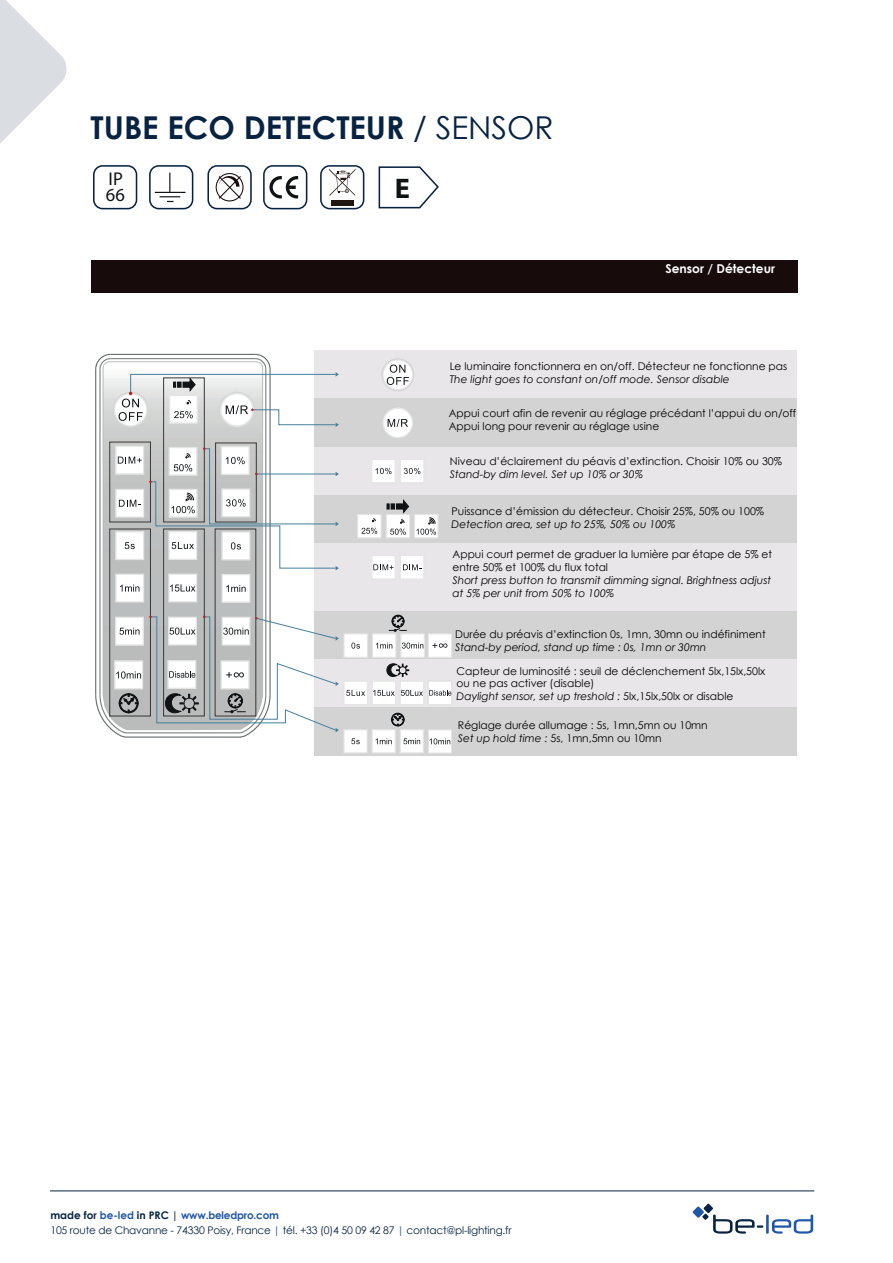
<style>
.page{position:relative;width:893px;height:1263px;background:#fff}
.page>*{position:absolute;margin:0;border:0;box-sizing:border-box;transform-origin:0 0}
.t1{font:700 31.5px "Century Gothic";color:#082342}
.t2{font:700 28.35px "Myriad Pro";color:#101315}
.t3{font:18.45px/16.5px "Myriad Pro";color:#101315}
.t4{font:700 12.3px "Century Gothic";color:#fff}
.t5{font:10.65px/12.8px "Century Gothic";color:#000001}
.t6{font:italic 10.65px/12.8px "Century Gothic";color:#000001}
.t7{font:10.5px/15px "Century Gothic";letter-spacing:-.02em;color:#082241}
.s1{font-weight:400}
.s2{font-style:italic}
.s3{font-weight:700}
.s4{font-weight:700;color:#2157a7}
.s5{color:#2157a7}
</style>
<div class="page">
<hr style="left:50px;top:1190px;width:764px;height:1px;background:#082241">
<svg style="left:693px;top:1203px;width:120px;height:31px"></svg>
<svg style="left:0;top:0;width:67px;height:143px"></svg>
<div style="left:314px;top:351px;width:482px;height:48px;background:#e8e6e8"></div>
<div style="left:314px;top:399px;width:482px;height:48px;background:#d3d3d3"></div>
<div style="left:314px;top:447px;width:482px;height:48px;background:#e8e6e8"></div>
<div style="left:314px;top:495px;width:482px;height:48px;background:#d3d3d3"></div>
<div style="left:314px;top:543px;width:482px;height:69px;background:#e8e6e8"></div>
<div style="left:314px;top:612px;width:482px;height:48px;background:#d3d3d3"></div>
<div style="left:314px;top:660px;width:482px;height:48px;background:#e8e6e8"></div>
<div style="left:314px;top:708px;width:482px;height:48px;background:#d3d3d3"></div>
<svg style="left:382px;top:359px;width:32px;height:32px"></svg>
<div style="left:381px;top:358px;width:33px;height:33px;border:1px solid #d1d2d2;border-radius:50%"></div>
<div style="left:384px;top:361px;width:27px;height:27px;background:#fff;border-radius:14px"></div>
<div style="left:384px;top:360px;width:28px;height:29px;border:1px solid #fff;border-radius:14px"></div>
<svg style="left:385px;top:363px;width:26px;height:26px"></svg>
<svg style="left:102px;top:427px;width:161px;height:303px;background:#babcbb"></svg>
<hr style="left:95px;top:369px;width:1px;height:325px;background:#656a6a">
<hr style="left:269px;top:369px;width:2px;height:325px;background:#656a6a">
<hr style="left:127px;top:736px;width:112px;height:2px;background:#656a6a">
<hr style="left:127px;top:732px;width:112px;height:1px;background:#7c7f80">
<hr style="left:99px;top:369px;width:2px;height:325px;background:#7c7f80">
<hr style="left:265px;top:369px;width:1px;height:325px;background:#7c7f80">
<div style="left:219px;top:392px;width:36px;height:36px;border:1px solid #d1d2d2;border-radius:50%"></div>
<div style="left:113px;top:392px;width:35px;height:36px;border:1px solid #d1d2d2;border-radius:50%"></div>
<div style="left:115px;top:489px;width:29px;height:29px;background:#dadbdb"></div>
<div style="left:115px;top:574px;width:29px;height:28px;background:#fff;border:1px solid #e4e5e4"></div>
<div style="left:168px;top:573px;width:29px;height:29px;background:#fff;border:1px solid #e4e5e4"></div>
<div style="left:221px;top:574px;width:29px;height:29px;background:#fff;border:1px solid #e4e5e4"></div>
<div style="left:115px;top:531px;width:29px;height:29px;background:#dcdedd"></div>
<div style="left:115px;top:617px;width:29px;height:29px;background:#fff;border:1px solid #e4e5e4"></div>
<div style="left:114px;top:660px;width:29px;height:29px;background:#fff;border:1px solid #e4e5e4"></div>
<svg style="left:120px;top:585px;width:19px;height:7px"></svg>
<svg style="left:170px;top:584px;width:25px;height:7px"></svg>
<svg style="left:226px;top:585px;width:20px;height:7px"></svg>
<svg style="left:119px;top:627px;width:21px;height:8px"></svg>
<svg style="left:116px;top:671px;width:25px;height:7px"></svg>
<svg style="left:95px;top:693px;width:43px;height:45px"></svg>
<div style="left:115px;top:446px;width:29px;height:28px;background:#e1e2e1"></div>
<svg style="left:382px;top:407px;width:32px;height:32px"></svg>
<div style="left:381px;top:407px;width:33px;height:32px;border:1px solid #d1d2d2;border-radius:50%"></div>
<div style="left:384px;top:409px;width:27px;height:27px;background:#fff;border-radius:50%"></div>
<div style="left:384px;top:409px;width:28px;height:28px;border:1px solid #fff;border-radius:50%"></div>
<svg style="left:388px;top:413px;width:20px;height:20px"></svg>
<div style="left:343px;top:729px;width:25px;height:24px;background:#fff;border:1px solid #e4e5e4"></div>
<svg style="left:351px;top:738px;width:9px;height:7px"></svg>
<div style="left:372px;top:729px;width:24px;height:24px;background:#fff;border:1px solid #e4e5e4"></div>
<svg style="left:376px;top:738px;width:16px;height:6px"></svg>
<div style="left:400px;top:729px;width:24px;height:24px;background:#fff;border:1px solid #e4e5e4"></div>
<svg style="left:403px;top:738px;width:17px;height:7px"></svg>
<div style="left:428px;top:729px;width:24px;height:24px;background:#fff;border:1px solid #e4e5e4"></div>
<svg style="left:430px;top:738px;width:20px;height:6px"></svg>
<svg style="left:391px;top:713px;width:13px;height:13px"></svg>
<div style="left:371px;top:555px;width:25px;height:24px;background:#fff;border:1px solid #e4e5e4"></div>
<svg style="left:373px;top:564px;width:21px;height:6px"></svg>
<div style="left:400px;top:555px;width:24px;height:24px;background:#fff;border:1px solid #e4e5e4"></div>
<svg style="left:403px;top:564px;width:18px;height:7px"></svg>
<div style="left:343px;top:633px;width:25px;height:25px;background:#fff;border:1px solid #e4e5e4"></div>
<svg style="left:351px;top:642px;width:9px;height:7px"></svg>
<div style="left:372px;top:633px;width:24px;height:25px;background:#fff;border:1px solid #e4e5e4"></div>
<svg style="left:376px;top:643px;width:16px;height:5px"></svg>
<div style="left:400px;top:633px;width:25px;height:25px;background:#fff;border:1px solid #e4e5e4"></div>
<svg style="left:402px;top:642px;width:21px;height:7px"></svg>
<div style="left:428px;top:633px;width:24px;height:25px;background:#fff;border:1px solid #e4e5e4"></div>
<svg style="left:432px;top:643px;width:15px;height:5px"></svg>
<svg style="left:389px;top:615px;width:18px;height:16px"></svg>
<div style="left:343px;top:681px;width:25px;height:24px;background:#fff;border:1px solid #e4e5e4"></div>
<div style="left:372px;top:681px;width:24px;height:24px;background:#fff;border:1px solid #e4e5e4"></div>
<svg style="left:346px;top:689px;width:49px;height:10px"></svg>
<div style="left:400px;top:681px;width:24px;height:24px;background:#fff;border:1px solid #e4e5e4"></div>
<svg style="left:401px;top:688px;width:22px;height:10px"></svg>
<div style="left:428px;top:681px;width:24px;height:24px;background:#fff;border:1px solid #e4e5e4"></div>
<svg style="left:429px;top:690px;width:22px;height:6px"></svg>
<svg style="left:386px;top:663px;width:23px;height:14px"></svg>
<div style="left:400px;top:459px;width:24px;height:24px;background:#fff;border:1px solid #e4e5e4"></div>
<svg style="left:404px;top:468px;width:16px;height:7px"></svg>
<div style="left:371px;top:459px;width:25px;height:24px;background:#fff;border:1px solid #e4e5e4"></div>
<svg style="left:375px;top:468px;width:16px;height:6px"></svg>
<div style="left:163px;top:529px;width:41px;height:187px;border:1px solid #393637"></div>
<div style="left:215px;top:529px;width:41px;height:187px;border:1px solid #393637"></div>
<div style="left:414px;top:514px;width:24px;height:24px;background:#fff;border:1px solid #e4e5e4"></div>
<svg style="left:416px;top:517px;width:20px;height:18px"></svg>
<div style="left:357px;top:514px;width:25px;height:24px;background:#e3e4e3"></div>
<svg style="left:358px;top:499px;width:52px;height:39px"></svg>
<svg style="left:95px;top:353px;width:244px;height:74px"></svg>
<svg style="left:116px;top:446px;width:223px;height:124px"></svg>
<svg style="left:149px;top:615px;width:190px;height:123px"></svg>
<div style="left:91px;top:260px;width:706px;height:32px;background:#170b0c"></div>
<svg style="left:329px;top:169px;width:27px;height:27px"></svg>
<div style="left:331px;top:201px;width:23px;height:5px;background:#201510"></div>
<svg style="left:269px;top:176px;width:29px;height:22px"></svg>
<div style="left:93px;top:165px;width:44px;height:44px;border:2px solid #072241;border-radius:9px"></div>
<div style="left:149px;top:165px;width:44px;height:44px;border:2px solid #072241;border-radius:9px"></div>
<div style="left:207px;top:165px;width:45px;height:44px;border:2px solid #072241;border-radius:9px"></div>
<div style="left:263px;top:165px;width:44px;height:44px;border:2px solid #072241;border-radius:9px"></div>
<div style="left:320px;top:165px;width:44px;height:44px;border:2px solid #072241;border-radius:9px"></div>
<svg style="left:216px;top:173px;width:28px;height:28px"></svg>
<svg style="left:378px;top:166px;width:61px;height:43px"></svg>
<hr style="left:155px;top:192px;width:31px;height:1px;background:#101415">
<svg style="left:160px;top:173px;width:20px;height:29px"></svg>
<h1 class="t1" style="left:91px;top:104px;width:465px">TUBE ECO DETECTEUR <span class="s1">/ SENSOR</span></h1>
<h3 class="t3" style="left:106px;top:170px;width:20px">IP<br>66</h3>
<h2 class="t2" style="left:395px;top:170px;width:17px">E</h2>
<p class="t4" style="left:665px;top:260px;width:111px">Sensor / Détecteur</p>
<p class="t5" style="left:450px;top:360px;width:339px">Le luminaire fonctionnera en on/off. Détecteur ne fonctionne pas</p>
<p class="t6" style="left:450px;top:373px;width:281px">The light goes to constant on/off mode. Sensor disable</p>
<p class="t5" style="left:449px;top:407px;width:349px">Appui court afin de revenir au réglage précédant l’appui du on/off<br>Appui long pour revenir au réglage usine</p>
<p class="t5" style="left:450px;top:455px;width:334px">Niveau d’éclairement du péavis d’extinction. Choisir 10% ou 30%</p>
<p class="t6" style="left:450px;top:468px;width:195px">Stand-by dim level. Set up 10% or 30%</p>
<p class="t5" style="left:452px;top:505px;width:314px">Puissance d’émission du détecteur. Choisir 25%, 50% ou 100%</p>
<p class="t6" style="left:452px;top:518px;width:225px">Detection area, set up to 25%, 50% ou 100%</p>
<p class="t5" style="left:453px;top:548px;width:321px">Appui court permet de graduer la lumière par étape de 5% et entre 50% et 100% du flux total</p>
<p class="t6" style="left:453px;top:574px;width:320px">Short press button to transmit dimming signal. Brightness adjust at 5% per unit from 50% to 100%</p>
<p class="t5" style="left:455px;top:628px;width:312px">Durée du préavis d’extinction 0s, 1mn, 30mn ou indéfiniment</p>
<p class="t6" style="left:455px;top:641px;width:253px">Stand-by period, stand up time : 0s, 1mn or 30mn</p>
<p class="t5" style="left:456px;top:664px;width:310px">Capteur de luminosité : seuil de déclenchement 5lx,15lx,50lx ou ne pas activer (disable)<br><span class="s2">Daylight sensor, set up treshold :</span> 5lx,15lx,50lx or disable</p>
<p class="t5" style="left:458px;top:719px;width:251px">Réglage durée allumage : 5s, 1mn,5mn ou 10mn<br><span class="s2">Set up hold time :</span> 5s, 1mn,5mn ou 10mn</p>
<p class="t7" style="left:50px;top:1208px;width:463px"><span class="s3">made for</span> <span class="s4">be-led</span> <span class="s3">in PRC |</span> <span class="s4">www.beledpro.com<br></span>105 route de Chavanne - 74330 Poisy, France <span class="s5">|</span> tél. +33 (0)4 50 09 42 87 <span class="s5">|</span> contact@pl-lighting.fr</p>
</div>
